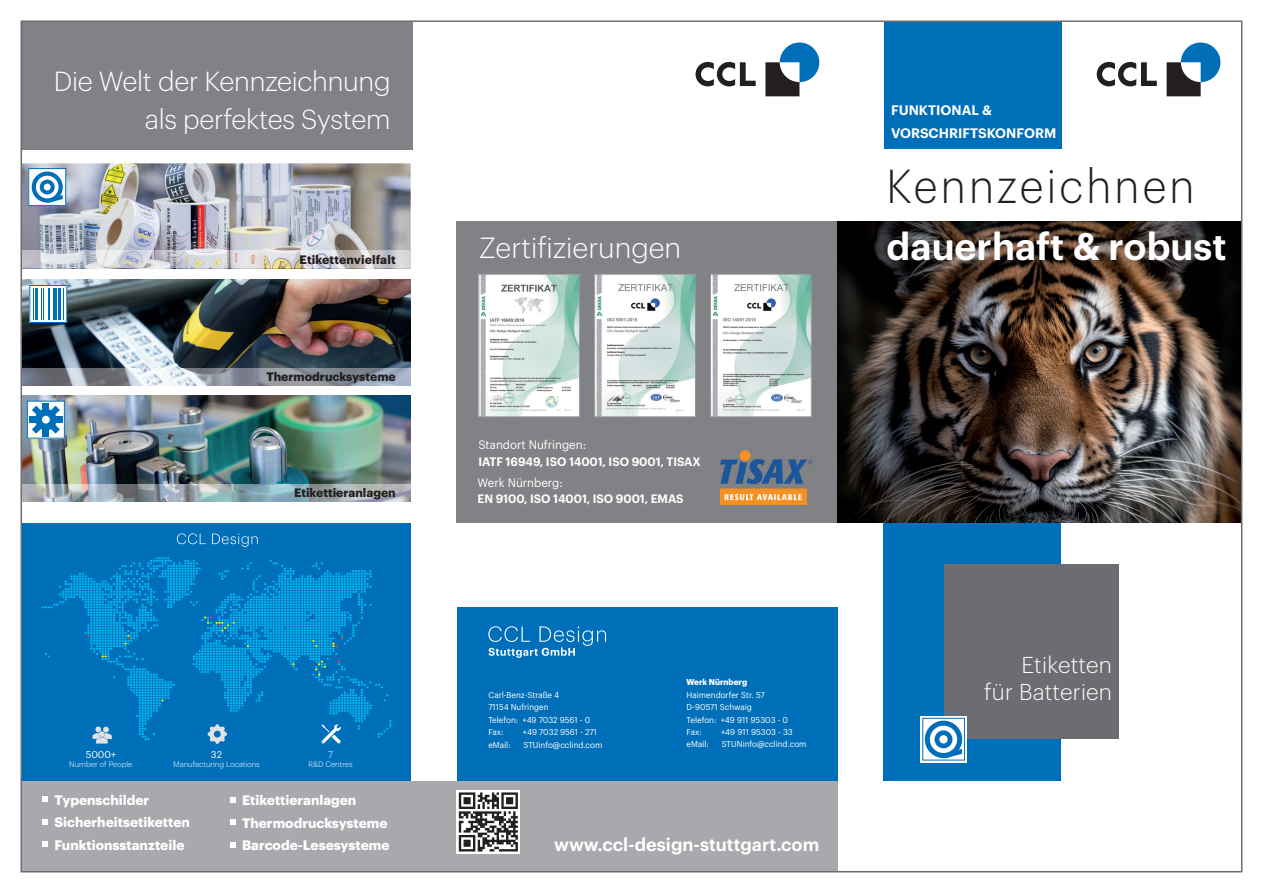
<style>
.page{position:relative;width:1263px;height:893px;background:#fff}
.page>*{position:absolute;margin:0;border:0;box-sizing:border-box;transform-origin:0 0}
.t1{font:300 46.5px "Graphik";letter-spacing:.075em;color:#231f20;scale:.92 1}
.t2{font:600 37.5px "Graphik";color:#fff}
.t3{font:300 28.5px "Graphik";color:#fff}
.t4{font:300 27px/37.5px "Graphik";letter-spacing:-.01em;color:#fff;text-align:right}
.t5{font:300 22.5px/27px "Graphik";letter-spacing:.01em;color:#fff;text-align:right}
.t6{font:600 18px "Graphik";color:#fff}
.t7{font:700 13.5px/22.5px "Graphik";color:#fff}
.t8{font:600 13.5px/22.5px "Graphik";color:#fff}
.t9{font:600 12px "Graphik";color:#fff;scale:.96 1}
.t10{font:700 12px "Graphik";color:#231f20}
.t11{font:12px "Graphik";color:#fff;scale:.96 1}
.t12{font:9.6px "Graphik";color:#fff}
.t13{font:300 9.6px "Graphik";color:#fff}
.t14{font:8.4px/12.5px "Graphik";color:#fff;scale:.96 1}
.t15{font:700 8.4px "Graphik";color:#fff;scale:.96 1}
.t16{font:300 7.65px "Graphik";color:#fff}
</style>
<div class="page">
<div style="left:21px;top:523px;width:390px;height:258px;background:#006fba"></div>
<svg style="left:42px;top:557px;width:349px;height:187px"></svg>
<svg style="left:177px;top:533px;width:29px;height:11px"></svg>
<svg style="left:212px;top:534px;width:46px;height:13px"></svg>
<img style="left:24px;top:163px;width:387px;height:106px">
<img style="left:24px;top:280px;width:387px;height:88px">
<img style="left:24px;top:396px;width:387px;height:89px">
<div style="left:883px;top:521px;width:178px;height:259px;background:#006fba"></div>
<div style="left:944px;top:564px;width:174px;height:175px;background:#6c6d70"></div>
<div style="left:884px;top:21px;width:177px;height:128px;background:#006fba"></div>
<div style="left:457px;top:607px;width:380px;height:176px;background:#006fba"></div>
<div style="left:21px;top:781px;width:817px;height:91px;background:#a8a9ad"></div>
<div style="left:21px;top:21px;width:391px;height:129px;background:#808285"></div>
<svg style="left:920px;top:716px;width:47px;height:46px"></svg>
<svg style="left:922px;top:718px;width:43px;height:42px"></svg>
<svg style="left:948px;top:749px;width:14px;height:9px"></svg>
<svg style="left:925px;top:721px;width:37px;height:37px"></svg>
<svg style="left:930px;top:726px;width:27px;height:27px"></svg>
<div style="left:934px;top:730px;width:18px;height:18px;background:#006fba;border-radius:50%"></div>
<div style="left:939px;top:735px;width:9px;height:8px;background:#fff;border-radius:50%"></div>
<svg style="left:30px;top:170px;width:34px;height:34px"></svg>
<svg style="left:51px;top:195px;width:12px;height:8px"></svg>
<svg style="left:32px;top:172px;width:31px;height:31px"></svg>
<svg style="left:36px;top:176px;width:23px;height:22px"></svg>
<svg style="left:40px;top:180px;width:15px;height:15px"></svg>
<div style="left:44px;top:184px;width:7px;height:6px;background:#fff;border-radius:50%"></div>
<div style="left:28px;top:168px;width:38px;height:38px;border:1px solid #006fba"></div>
<div style="left:30px;top:285px;width:37px;height:37px;background:#fff"></div>
<hr style="left:33px;top:288px;width:1px;height:32px;background:#006fba">
<hr style="left:36px;top:288px;width:2px;height:32px;background:#006fba">
<hr style="left:41px;top:288px;width:1px;height:32px;background:#006fba">
<hr style="left:44px;top:288px;width:1px;height:32px;background:#006fba">
<hr style="left:48px;top:288px;width:2px;height:32px;background:#006fba">
<hr style="left:53px;top:288px;width:4px;height:32px;background:#006fba">
<hr style="left:58px;top:288px;width:3px;height:32px;background:#006fba">
<hr style="left:63px;top:288px;width:1px;height:32px;background:#006fba">
<div style="left:29px;top:285px;width:38px;height:38px;border:1px solid #006fba"></div>
<div style="left:27px;top:401px;width:37px;height:37px;background:#fff"></div>
<div style="left:29px;top:417px;width:34px;height:6px;background:#006fba"></div>
<div style="left:43px;top:403px;width:6px;height:33px;background:#006fba"></div>
<svg style="left:32px;top:406px;width:28px;height:28px"></svg>
<div style="left:35px;top:409px;width:22px;height:21px;background:#006fba;border-radius:50%"></div>
<div style="left:42px;top:416px;width:8px;height:8px;background:#fff;border-radius:50%"></div>
<div style="left:27px;top:401px;width:38px;height:38px;border:1px solid #006fba"></div>
<svg style="left:24px;top:368px;width:387px;height:17px"></svg>
<svg style="left:24px;top:485px;width:387px;height:17px"></svg>
<img style="left:24px;top:251px;width:387px;height:17px">
<svg style="left:1097px;top:62px;width:60px;height:24px"></svg>
<svg style="left:1166px;top:43px;width:54px;height:53px"></svg>
<svg style="left:695px;top:62px;width:61px;height:24px"></svg>
<svg style="left:765px;top:43px;width:54px;height:53px"></svg>
<div style="left:456px;top:221px;width:382px;height:302px;background:#808285"></div>
<img style="left:480px;top:276px;width:98px;height:139px">
<div style="left:478px;top:274px;width:102px;height:143px;border:1px solid #939598"></div>
<img style="left:596px;top:276px;width:98px;height:139px">
<div style="left:594px;top:274px;width:102px;height:143px;border:1px solid #939598"></div>
<img style="left:712px;top:276px;width:98px;height:139px">
<div style="left:710px;top:274px;width:102px;height:143px;border:1px solid #939598"></div>
<img style="left:721px;top:450px;width:91px;height:54px">
<svg style="left:43px;top:796px;width:5px;height:6px"></svg>
<svg style="left:43px;top:819px;width:5px;height:5px"></svg>
<svg style="left:43px;top:841px;width:5px;height:6px"></svg>
<svg style="left:230px;top:797px;width:5px;height:5px"></svg>
<svg style="left:230px;top:820px;width:5px;height:5px"></svg>
<svg style="left:230px;top:842px;width:5px;height:5px"></svg>
<svg style="left:456px;top:790px;width:64px;height:64px"></svg>
<svg style="left:459px;top:792px;width:59px;height:59px"></svg>
<svg style="left:488px;top:626px;width:118px;height:32px"></svg>
<img style="left:838px;top:221px;width:401px;height:302px">
<h3 class="t4" style="left:54px;top:61px;width:338px">Die Welt der Kennzeichnung als perfektes System</h3>
<h3 class="t10" style="left:300px;top:251px;width:98px">Etikettenvielfalt</h3>
<h3 class="t10" style="left:266px;top:367px;width:131px">Thermodrucksysteme</h3>
<h3 class="t10" style="left:294px;top:484px;width:103px">Etikettieranlagen</h3>
<p class="t12" style="left:86px;top:747px;width:32px">5000+</p>
<p class="t16" style="left:69px;top:759px;width:65px">Number of People</p>
<p class="t12" style="left:211px;top:747px;width:13px">32</p>
<p class="t16" style="left:173px;top:759px;width:88px">Manufacturing Locations</p>
<p class="t13" style="left:328px;top:747px;width:6px">7</p>
<p class="t16" style="left:309px;top:759px;width:46px">R&amp;D Centres</p>
<h3 class="t7" style="left:54px;top:787px;width:137px">Typenschilder<br>Sicherheitsetiketten<br>Funktionsstanzteile</h3>
<h3 class="t7" style="left:242px;top:788px;width:149px">Etikettieranlagen<br>Thermodrucksysteme<br>Barcode-Lesesysteme</h3>
<h3 class="t3" style="left:479px;top:226px;width:203px">Zertifizierungen</h3>
<h3 class="t8" style="left:891px;top:98px;width:167px">FUNKTIONAL &amp;<br>VORSCHRIFTSKONFORM</h3>
<h1 class="t1" style="left:887px;top:152px;width:336px">Kennzeichnen</h1>
<h2 class="t2" style="left:887px;top:217px;width:341px">dauerhaft &amp; robust</h2>
<h3 class="t11" style="left:478px;top:436px;width:114px">Standort Nufringen:</h3>
<h3 class="t9" style="left:478px;top:452px;width:233px">IATF 16949, ISO 14001, ISO 9001, TISAX</h3>
<h3 class="t11" style="left:477px;top:473px;width:90px">Werk Nürnberg:</h3>
<h3 class="t9" style="left:477px;top:489px;width:216px">EN 9100, ISO 14001, ISO 9001, EMAS</h3>
<p class="t14" style="left:488px;top:688px;width:108px">Carl-Benz-Straße 4<br>71154 Nufringen<br>Telefon: +49 7032 9561 - 0<br>Fax:</p>
<p class="t14" style="left:523px;top:725px;width:79px">+49 7032 9561 - 271</p>
<p class="t14" style="left:488px;top:738px;width:25px">eMail:</p>
<p class="t14" style="left:523px;top:738px;width:84px">STUinfo@cclind.com</p>
<p class="t15" style="left:687px;top:676px;width:65px">Werk Nürnberg</p>
<p class="t14" style="left:687px;top:688px;width:107px">Haimendorfer Str. 57<br>D-90571 Schwaig<br>Telefon: +49 911 95303 - 0<br>Fax:</p>
<p class="t14" style="left:721px;top:725px;width:76px">+49 911 95303 - 33</p>
<p class="t14" style="left:687px;top:737px;width:25px">eMail:</p>
<p class="t14" style="left:722px;top:737px;width:90px">STUNinfo@cclind.com</p>
<h3 class="t6" style="left:554px;top:831px;width:267px">www.ccl-design-stuttgart.com</h3>
<h3 class="t5" style="left:984px;top:649px;width:129px">Etiketten<br>für Batterien</h3>
</div>
